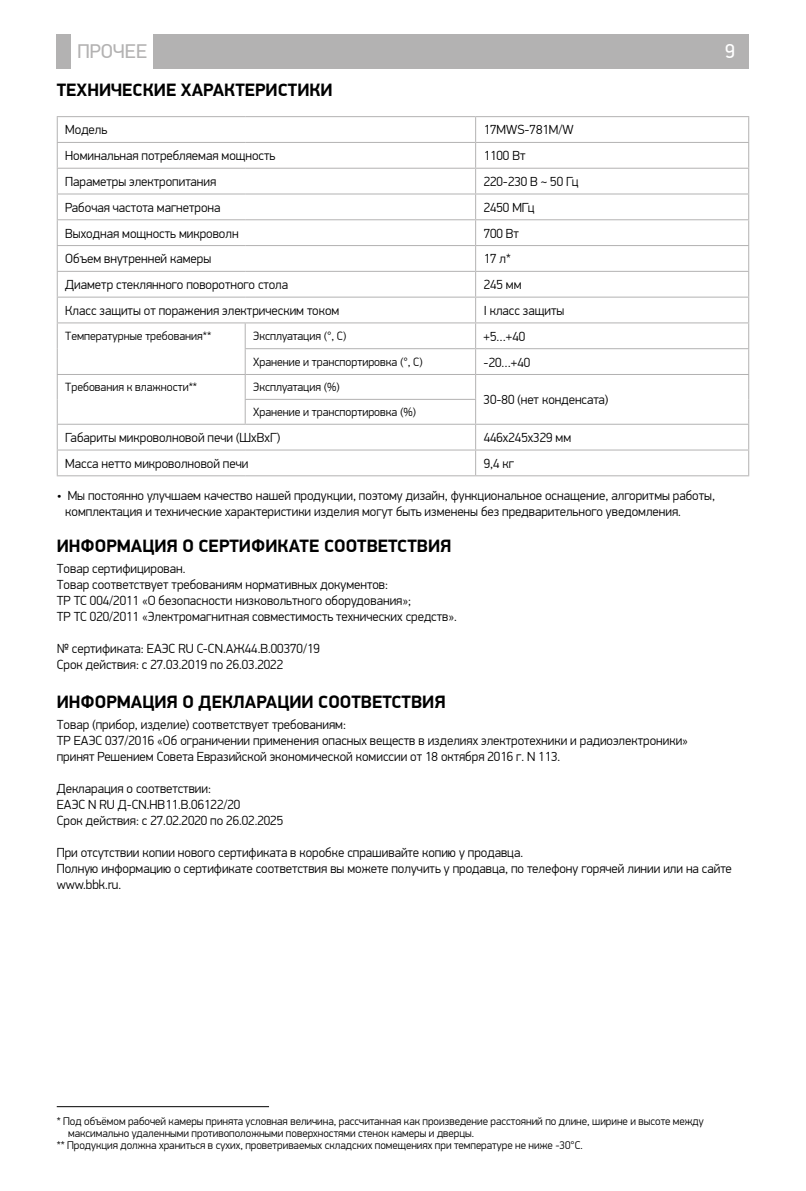
<style>
.page{position:relative;width:806px;height:1191px;background:#fff}
.page>*{position:absolute;margin:0;border:0;box-sizing:border-box;transform-origin:0 0}
.t1{font:20px "PF Din Display Pro";color:#b3b2b2}
.t2{font:20px "PF Din Display Pro";color:#fff}
.t3{font:700 18px "PF Din Display Pro";color:#000}
.t4{font:300 13.2px/16px "PF Din Display Pro";color:#000}
.t5{font:300 12px "PF Din Display Pro";color:#000}
.t6{font:300 11.2px "PF Din Display Pro";color:#000}
</style>
<div class="page">
<div style="left:57px;top:34px;width:14px;height:34px;background:#b3b2b2"></div>
<div style="left:153px;top:34px;width:595px;height:34px;background:#b3b2b2"></div>
<hr style="left:57px;top:1106px;width:212px;height:1px;background:#000">
<hr style="left:57px;top:116px;width:188px;height:1px;background:#b3b2b2">
<hr style="left:245px;top:116px;width:230px;height:1px;background:#b3b2b2">
<hr style="left:475px;top:116px;width:273px;height:1px;background:#b3b2b2">
<hr style="left:57px;top:142px;width:188px;height:1px;background:#b3b2b2">
<hr style="left:245px;top:142px;width:230px;height:1px;background:#b3b2b2">
<hr style="left:475px;top:142px;width:273px;height:1px;background:#b3b2b2">
<hr style="left:57px;top:168px;width:188px;height:1px;background:#b3b2b2">
<hr style="left:245px;top:168px;width:230px;height:1px;background:#b3b2b2">
<hr style="left:475px;top:168px;width:273px;height:1px;background:#b3b2b2">
<hr style="left:57px;top:193px;width:188px;height:1px;background:#b3b2b2">
<hr style="left:245px;top:193px;width:230px;height:1px;background:#b3b2b2">
<hr style="left:475px;top:193px;width:273px;height:1px;background:#b3b2b2">
<hr style="left:57px;top:219px;width:188px;height:1px;background:#b3b2b2">
<hr style="left:245px;top:219px;width:230px;height:1px;background:#b3b2b2">
<hr style="left:475px;top:219px;width:273px;height:1px;background:#b3b2b2">
<hr style="left:57px;top:245px;width:188px;height:1px;background:#b3b2b2">
<hr style="left:245px;top:245px;width:230px;height:1px;background:#b3b2b2">
<hr style="left:475px;top:245px;width:273px;height:1px;background:#b3b2b2">
<hr style="left:57px;top:271px;width:188px;height:1px;background:#b3b2b2">
<hr style="left:245px;top:271px;width:230px;height:1px;background:#b3b2b2">
<hr style="left:475px;top:271px;width:273px;height:1px;background:#b3b2b2">
<hr style="left:57px;top:297px;width:188px;height:1px;background:#b3b2b2">
<hr style="left:245px;top:297px;width:230px;height:1px;background:#b3b2b2">
<hr style="left:475px;top:297px;width:273px;height:1px;background:#b3b2b2">
<hr style="left:57px;top:322px;width:188px;height:1px;background:#b3b2b2">
<hr style="left:245px;top:322px;width:230px;height:1px;background:#b3b2b2">
<hr style="left:475px;top:322px;width:273px;height:1px;background:#b3b2b2">
<hr style="left:244px;top:348px;width:231px;height:1px;background:#b3b2b2">
<hr style="left:475px;top:348px;width:273px;height:1px;background:#b3b2b2">
<hr style="left:57px;top:374px;width:188px;height:1px;background:#b3b2b2">
<hr style="left:245px;top:374px;width:230px;height:1px;background:#b3b2b2">
<hr style="left:475px;top:374px;width:273px;height:1px;background:#b3b2b2">
<svg style="left:244px;top:323px;width:1px;height:101px"></svg>
<hr style="left:244px;top:399px;width:232px;height:1px;background:#b3b2b2">
<hr style="left:57px;top:424px;width:188px;height:1px;background:#b3b2b2">
<hr style="left:245px;top:424px;width:230px;height:1px;background:#b3b2b2">
<hr style="left:475px;top:424px;width:273px;height:1px;background:#b3b2b2">
<svg style="left:57px;top:117px;width:1px;height:358px"></svg>
<hr style="left:57px;top:449px;width:188px;height:1px;background:#b3b2b2">
<hr style="left:245px;top:449px;width:230px;height:1px;background:#b3b2b2">
<hr style="left:57px;top:475px;width:188px;height:1px;background:#b3b2b2">
<hr style="left:245px;top:475px;width:230px;height:1px;background:#b3b2b2">
<svg style="left:475px;top:117px;width:1px;height:358px"></svg>
<svg style="left:747px;top:117px;width:1px;height:334px"></svg>
<hr style="left:475px;top:449px;width:273px;height:1px;background:#b3b2b2">
<hr style="left:475px;top:475px;width:273px;height:1px;background:#b3b2b2">
<h1 class="t1" style="left:77px;top:39px;width:71px">ПРОЧЕЕ</h1>
<h1 class="t2" style="left:724px;top:39px;width:11px">9</h1>
<h2 class="t3" style="left:57px;top:79px;width:277px">ТЕХНИЧЕСКИЕ ХАРАКТЕРИСТИКИ</h2>
<p class="t4" style="left:65px;top:122px;width:44px">Модель</p>
<p class="t4" style="left:483px;top:122px;width:91px">17MWS-781M/W</p>
<p class="t4" style="left:65px;top:148px;width:211px">Номинальная потребляемая мощность</p>
<p class="t4" style="left:483px;top:148px;width:43px">1100 Вт</p>
<p class="t4" style="left:65px;top:174px;width:152px">Параметры электропитания</p>
<p class="t4" style="left:483px;top:174px;width:96px">220-230 В ~ 50 Гц</p>
<p class="t4" style="left:65px;top:199px;width:157px">Рабочая частота магнетрона</p>
<p class="t4" style="left:483px;top:199px;width:52px">2450 МГц</p>
<p class="t4" style="left:65px;top:225px;width:175px">Выходная мощность микроволн</p>
<p class="t4" style="left:483px;top:225px;width:37px">700 Вт</p>
<p class="t4" style="left:65px;top:251px;width:147px">Объем внутренней камеры</p>
<p class="t4" style="left:483px;top:251px;width:28px">17 л*</p>
<p class="t4" style="left:65px;top:277px;width:224px">Диаметр стеклянного поворотного стола</p>
<p class="t4" style="left:483px;top:277px;width:39px">245 мм</p>
<p class="t4" style="left:65px;top:303px;width:275px">Класс защиты от поражения электрическим током</p>
<p class="t4" style="left:483px;top:303px;width:82px">I класс защиты</p>
<p class="t5" style="left:65px;top:329px;width:147px">Температурные требования**</p>
<p class="t5" style="left:253px;top:329px;width:95px">Эксплуатация (°, С)</p>
<p class="t4" style="left:483px;top:328px;width:43px">+5…+40</p>
<p class="t5" style="left:253px;top:355px;width:171px">Хранение и транспортировка (°, С)</p>
<p class="t4" style="left:483px;top:354px;width:48px">-20…+40</p>
<p class="t5" style="left:65px;top:380px;width:133px">Требования к влажности**</p>
<p class="t5" style="left:253px;top:380px;width:88px">Эксплуатация (%)</p>
<p class="t4" style="left:483px;top:392px;width:126px">30-80 (нет конденсата)</p>
<p class="t5" style="left:253px;top:405px;width:164px">Хранение и транспортировка (%)</p>
<p class="t4" style="left:65px;top:430px;width:216px">Габариты микроволновой печи (ШхВхГ)</p>
<p class="t4" style="left:483px;top:430px;width:89px">446х245х329 мм</p>
<p class="t4" style="left:65px;top:455px;width:184px">Масса нетто микроволновой печи</p>
<p class="t4" style="left:483px;top:455px;width:32px">9,4 кг</p>
<p class="t4" style="left:65px;top:488px;width:650px;text-indent:-9px">• Мы постоянно улучшаем качество нашей продукции, поэтому дизайн, функциональное оснащение, алгоритмы работы, комплектация и технические характеристики изделия могут быть изменены без предварительного уведомления.</p>
<h2 class="t3" style="left:57px;top:534px;width:396px">ИНФОРМАЦИЯ О СЕРТИФИКАТЕ СООТВЕТСТВИЯ</h2>
<p class="t4" style="left:57px;top:561px;width:401px">Товар сертифицирован.<br>Товар соответствует требованиям нормативных документов:<br>ТР ТС 004/2011 «О безопасности низковольтного оборудования»;<br>ТР ТС 020/2011 «Электромагнитная совместимость технических средств».</p>
<p class="t4" style="left:57px;top:641px;width:264px">№ сертификата: ЕАЭС RU C-CN.АЖ44.В.00370/19<br>Срок действия: с 27.03.2019 по 26.03.2022</p>
<h2 class="t3" style="left:57px;top:690px;width:390px">ИНФОРМАЦИЯ О ДЕКЛАРАЦИИ СООТВЕТСТВИЯ</h2>
<p class="t4" style="left:57px;top:717px;width:632px">Товар (прибор, изделие) соответствует требованиям:<br>ТР ЕАЭС 037/2016 «Об ограничении применения опасных веществ в изделиях электротехники и радиоэлектроники» принят Решением Совета Евразийской экономической комиссии от 18 октября 2016 г. N 113.</p>
<p class="t4" style="left:57px;top:781px;width:228px">Декларация о соответствии:<br>ЕАЭС N RU Д-CN.НВ11.В.06122/20<br>Срок действия: с 27.02.2020 по 26.02.2025</p>
<p class="t4" style="left:57px;top:845px;width:676px">При отсутствии копии нового сертификата в коробке спрашивайте копию у продавца.<br>Полную информацию о сертификате соответствия вы можете получить у продавца, по телефону горячей линии или на сайте www.bbk.ru.</p>
<p class="t6" style="left:57px;top:1115px;width:648px">* Под объёмом рабочей камеры принята условная величина, рассчитанная как произведение расстояний по длине, ширине и высоте между</p>
<p class="t6" style="left:68px;top:1127px;width:407px">максимально удаленными противоположными поверхностями стенок камеры и дверцы.</p>
<p class="t6" style="left:57px;top:1139px;width:527px">** Продукция должна храниться в сухих, проветриваемых складских помещениях при температуре не ниже -30°С.</p>
</div>
